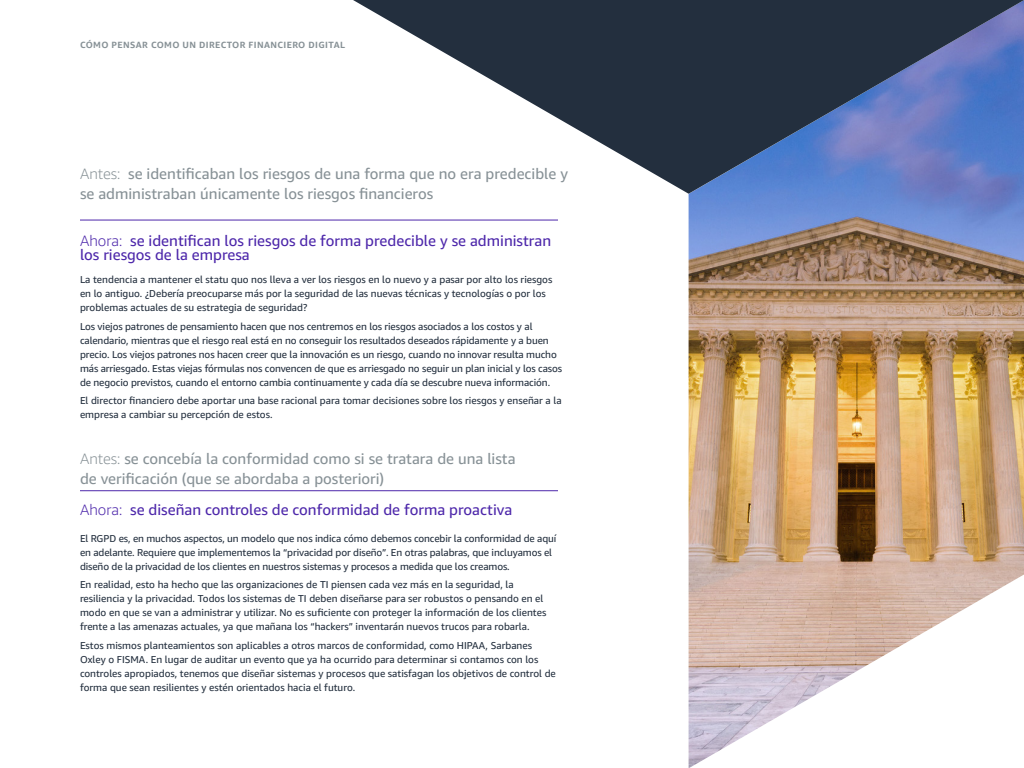
<style>
.page{position:relative;width:1024px;height:768px;background:#fff}
.page>*{position:absolute;margin:0;border:0;box-sizing:border-box;transform-origin:0 0}
.t1{font:15px/20px "Amazon Ember";color:#879196}
.t2{font:15px/14px "Amazon Ember";color:#4d27aa}
.t3{font:10px/14px "Amazon Ember";color:#232f3e}
.t4{font:700 9px "Amazon Ember";letter-spacing:.045em;color:#879196}
.s1{font-weight:300}
</style>
<div class="page">
<img style="left:689px;top:194px;width:335px;height:574px">
<svg style="left:353px;top:0;width:671px;height:194px"></svg>
<hr style="left:80px;top:220px;width:478px;height:1px;background:#4d27aa">
<hr style="left:80px;top:490px;width:478px;height:1px;background:#4d27aa">
<p class="t4" style="left:80px;top:40px;width:266px">CÓMO PENSAR COMO UN DIRECTOR FINANCIERO DIGITAL</p>
<p class="t1" style="left:80px;top:164px;width:490px"><span class="s1">Antes:</span> se identificaban los riesgos de una forma que no era predecible y se administraban únicamente los riesgos financieros</p>
<p class="t2" style="left:80px;top:234px;width:473px"><span class="s1">Ahora:</span> se identifican los riesgos de forma predecible y se administran los riesgos de la empresa</p>
<p class="t3" style="left:80px;top:273px;width:474px">La tendencia a mantener el statu quo nos lleva a ver los riesgos en lo nuevo y a pasar por alto los riesgos en lo antiguo. ¿Debería preocuparse más por la seguridad de las nuevas técnicas y tecnologías o por los problemas actuales de su estrategia de seguridad?</p>
<p class="t3" style="left:80px;top:319px;width:484px">Los viejos patrones de pensamiento hacen que nos centremos en los riesgos asociados a los costos y al calendario, mientras que el riesgo real está en no conseguir los resultados deseados rápidamente y a buen precio. Los viejos patrones nos hacen creer que la innovación es un riesgo, cuando no innovar resulta mucho más arriesgado. Estas viejas fórmulas nos convencen de que es arriesgado no seguir un plan inicial y los casos de negocio previstos, cuando el entorno cambia continuamente y cada día se descubre nueva información.</p>
<p class="t3" style="left:80px;top:394px;width:483px">El director financiero debe aportar una base racional para tomar decisiones sobre los riesgos y enseñar a la empresa a cambiar su percepción de estos.</p>
<p class="t1" style="left:80px;top:449px;width:437px"><span class="s1">Antes:</span> se concebía la conformidad como si se tratara de una lista de verificación (que se abordaba a posteriori)</p>
<p class="t2" style="left:80px;top:503px;width:434px"><span class="s1">Ahora:</span> se diseñan controles de conformidad de forma proactiva</p>
<p class="t3" style="left:80px;top:531px;width:478px">El RGPD es, en muchos aspectos, un modelo que nos indica cómo debemos concebir la conformidad de aquí en adelante. Requiere que implementemos la “privacidad por diseño”. En otras palabras, que incluyamos el diseño de la privacidad de los clientes en nuestros sistemas y procesos a medida que los creamos.</p>
<p class="t3" style="left:80px;top:578px;width:468px">En realidad, esto ha hecho que las organizaciones de TI piensen cada vez más en la seguridad, la resiliencia y la privacidad. Todos los sistemas de TI deben diseñarse para ser robustos o pensando en el modo en que se van a administrar y utilizar. No es suficiente con proteger la información de los clientes frente a las amenazas actuales, ya que mañana los “hackers” inventarán nuevos trucos para robarla.</p>
<p class="t3" style="left:80px;top:638px;width:477px">Estos mismos planteamientos son aplicables a otros marcos de conformidad, como HIPAA, Sarbanes Oxley o FISMA. En lugar de auditar un evento que ya ha ocurrido para determinar si contamos con los controles apropiados, tenemos que diseñar sistemas y procesos que satisfagan los objetivos de control de forma que sean resilientes y estén orientados hacia el futuro.</p>
</div>
